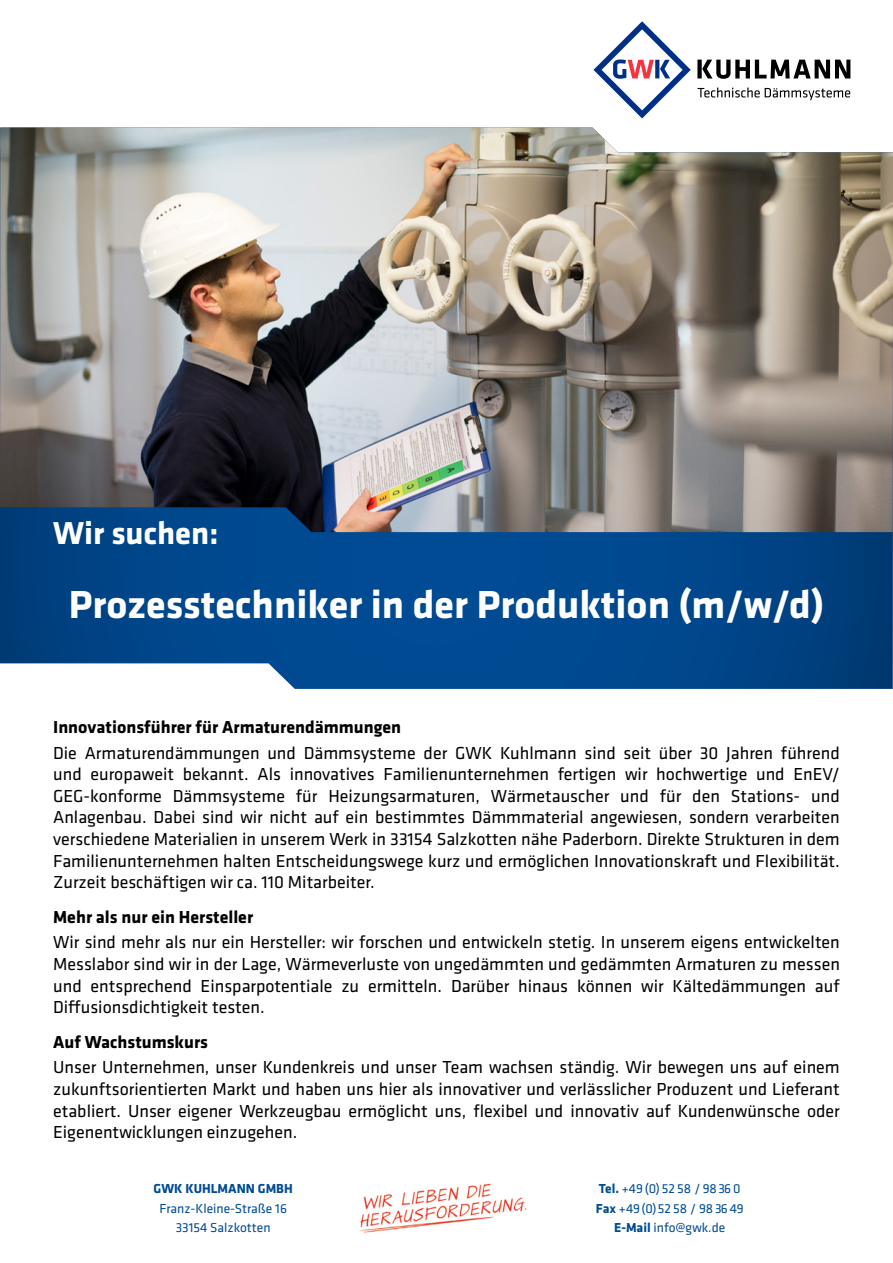
<style>
.page{position:relative;width:893px;height:1263px;background:#fff}
.page>*{position:absolute;margin:0;border:0;box-sizing:border-box;transform-origin:0 0}
.t1{font:700 40.5px "Klavika";color:#fff}
.t2{font:700 32.85px "Klavika";color:#fff}
.t3{font:18px/21.6px "Klavika";color:#000;text-align:justify}
.t4{font:700 18px "Klavika";color:#000}
.t5{font:13.5px/19.5px "Klavika";color:#004b93;text-align:center}
.t6{font:700 13.5px "Klavika";color:#004b93}
.s1{font-weight:700}
</style>
<div class="page">
<svg style="left:0;top:532px;width:893px;height:157px;background:#0d4f90"></svg>
<img style="left:0;top:128px;width:893px;height:404px">
<svg style="left:593px;top:21px;width:98px;height:97px"></svg>
<svg style="left:697px;top:60px;width:153px;height:19px"></svg>
<svg style="left:697px;top:87px;width:153px;height:13px"></svg>
<img style="left:360px;top:1183px;width:167px;height:50px">
<h2 class="t2" style="left:53px;top:510px;width:167px">Wir suchen:</h2>
<h1 class="t1" style="left:69px;top:576px;width:757px">Prozesstechniker in der Produktion (m/w/d)</h1>
<p class="t4" style="left:53px;top:714px;width:350px">Innovationsführer für Armaturendämmungen</p>
<p class="t3" style="left:53px;top:741px;width:788px">Die Armaturendämmungen und Dämmsysteme der GWK Kuhlmann sind seit über 30 Jahren führend und europaweit bekannt. Als innovatives Familienunternehmen fertigen wir hochwertige und EnEV/ GEG-konforme Dämmsysteme für Heizungsarmaturen, Wärmetauscher und für den Stations- und Anlagenbau. Dabei sind wir nicht auf ein bestimmtes Dämmmaterial angewiesen, sondern verarbeiten verschiedene Materialien in unserem Werk in 33154 Salzkotten nähe Paderborn. Direkte Strukturen in dem Familienunternehmen halten Entscheidungswege kurz und ermöglichen Innovationskraft und Flexibilität.<br>Zurzeit beschäftigen wir ca. 110 Mitarbeiter.</p>
<p class="t4" style="left:53px;top:903px;width:202px">Mehr als nur ein Hersteller</p>
<p class="t3" style="left:53px;top:931px;width:788px">Wir sind mehr als nur ein Hersteller: wir forschen und entwickeln stetig. In unserem eigens entwickelten Messlabor sind wir in der Lage, Wärmeverluste von ungedämmten und gedämmten Armaturen zu messen und entsprechend Einsparpotentiale zu ermitteln. Darüber hinaus können wir Kältedämmungen auf Diffusionsdichtigkeit testen.</p>
<p class="t4" style="left:53px;top:1029px;width:156px">Auf Wachstumskurs</p>
<p class="t3" style="left:53px;top:1056px;width:788px">Unser Unternehmen, unser Kundenkreis und unser Team wachsen ständig. Wir bewegen uns auf einem zukunftsorientierten Markt und haben uns hier als innovativer und verlässlicher Produzent und Lieferant etabliert. Unser eigener Werkzeugbau ermöglicht uns, flexibel und innovativ auf Kundenwünsche oder Eigenentwicklungen einzugehen.</p>
<p class="t6" style="left:154px;top:1179px;width:141px">GWK KUHLMANN GMBH</p>
<p class="t5" style="left:159px;top:1198px;width:129px">Franz-Kleine-Straße 16<br>33154 Salzkotten</p>
<p class="t5" style="left:596px;top:1178px;width:149px"><span class="s1">Tel.</span> +49 (0) 52 58 / 98 36 0<br><span class="s1">Fax</span> +49(0)52 58 / 98 36 49<br><span class="s1">E-Mail</span> info@gwk.de</p>
</div>
